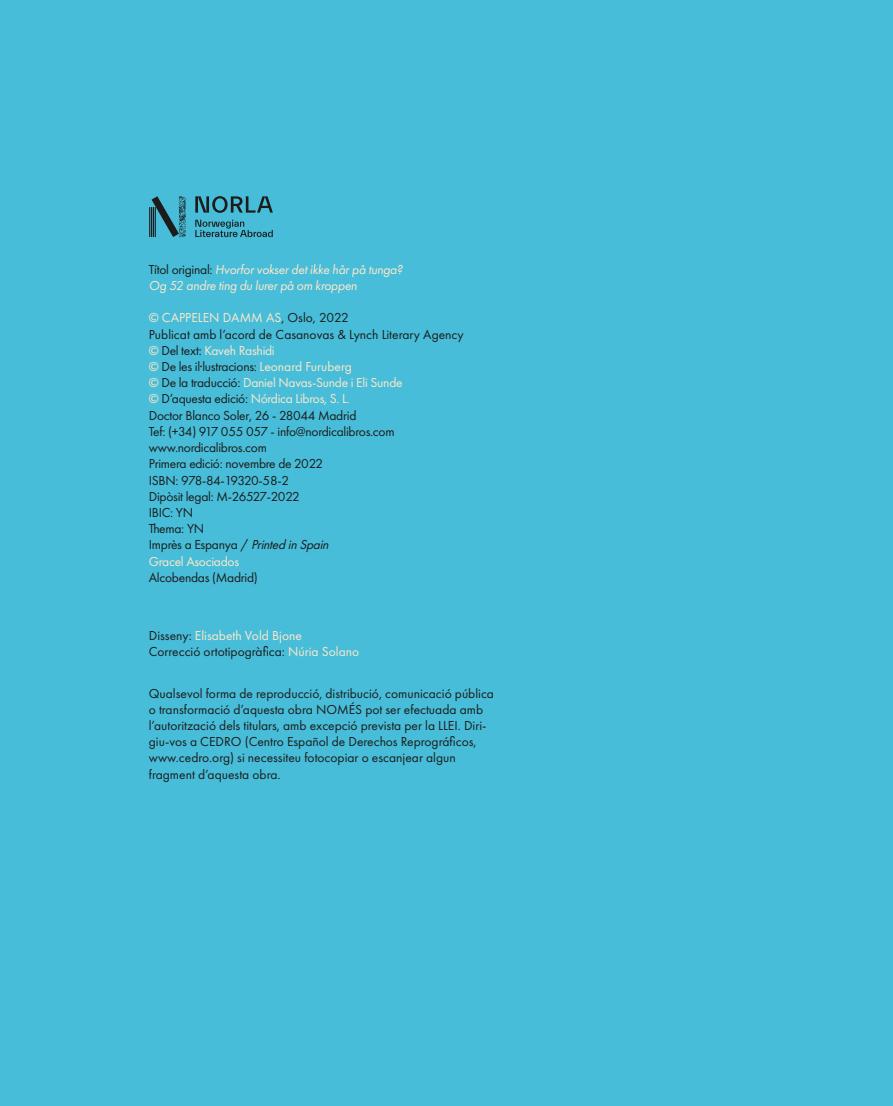
<style>
.page{position:relative;width:893px;height:1106px;background:#47bdd9}
.page>*{position:absolute;margin:0;border:0;box-sizing:border-box;transform-origin:0 0}
.t1{font:13.5px/16.2px "Futura PT";letter-spacing:-.02em;color:#1c1c1a}
.t2{font:13.5px/16.2px "Futura PT";color:#1c1c1a}
.t3{font:italic 13.5px/16.2px "Futura PT";letter-spacing:-.02em;color:#fee8ca}
.s1{font-style:normal;color:#1c1c1a}
.s2{color:#fee8ca}
.s3{font-style:italic}
</style>
<div class="page">
<svg style="left:149px;top:196px;width:124px;height:41px"></svg>
<p class="t3" style="left:149px;top:261px;width:255px"><span class="s1">Títol original:</span> Hvorfor vokser det ikke hår på tunga?<br>Og 52 andre ting du lurer på om kroppen</p>
<p class="t1" style="left:149px;top:310px;width:316px"><span class="s2">© CAPPELEN DAMM AS</span>, Oslo, 2022<br>Publicat amb l’acord de Casanovas &amp; Lynch Literary Agency <span class="s2">©</span> Del text: <span class="s2">Kaveh Rashidi<br>©</span> De les il·lustracions: <span class="s2">Leonard Furuberg<br>©</span> De la traducció: <span class="s2">Daniel Navas-Sunde i Eli Sunde<br>©</span> D’aquesta edició: <span class="s2">Nórdica Libros, S. L.<br></span>Doctor Blanco Soler, 26 - 28044 Madrid<br>Tef: (+34) 917 055 057 - info@nordicalibros.com www.nordicalibros.com<br>Primera edició: novembre de 2022<br>ISBN: 978-84-19320-58-2<br>Dipòsit legal: M-26527-2022<br>IBIC: YN<br>Thema: YN<br>Imprès a Espanya / <span class="s3">Printed inSpain<br></span><span class="s2">Gracel Asociados</span></p>
<p class="t1" style="left:149px;top:569px;width:111px">Alcobendas (Madrid)</p>
<p class="t2" style="left:149px;top:627px;width:212px">Disseny: <span class="s2">Elisabeth Vold Bjone<br></span>Correcció ortotipogràfica: <span class="s2">Núria Solano</span></p>
<p class="t2" style="left:149px;top:685px;width:347px">Qualsevol forma de reproducció, distribució, comunicació pública o transformació d’aquesta obra NOMÉS pot ser efectuada amb l’autorització dels titulars, amb excepció prevista per la LLEI. Diri&shy;giu-vos a CEDRO (Centro Español de Derechos Reprográficos, www.cedro.org) si necessiteu fotocopiar o escanjear algun fragment d’aquesta obra.</p>
</div>
